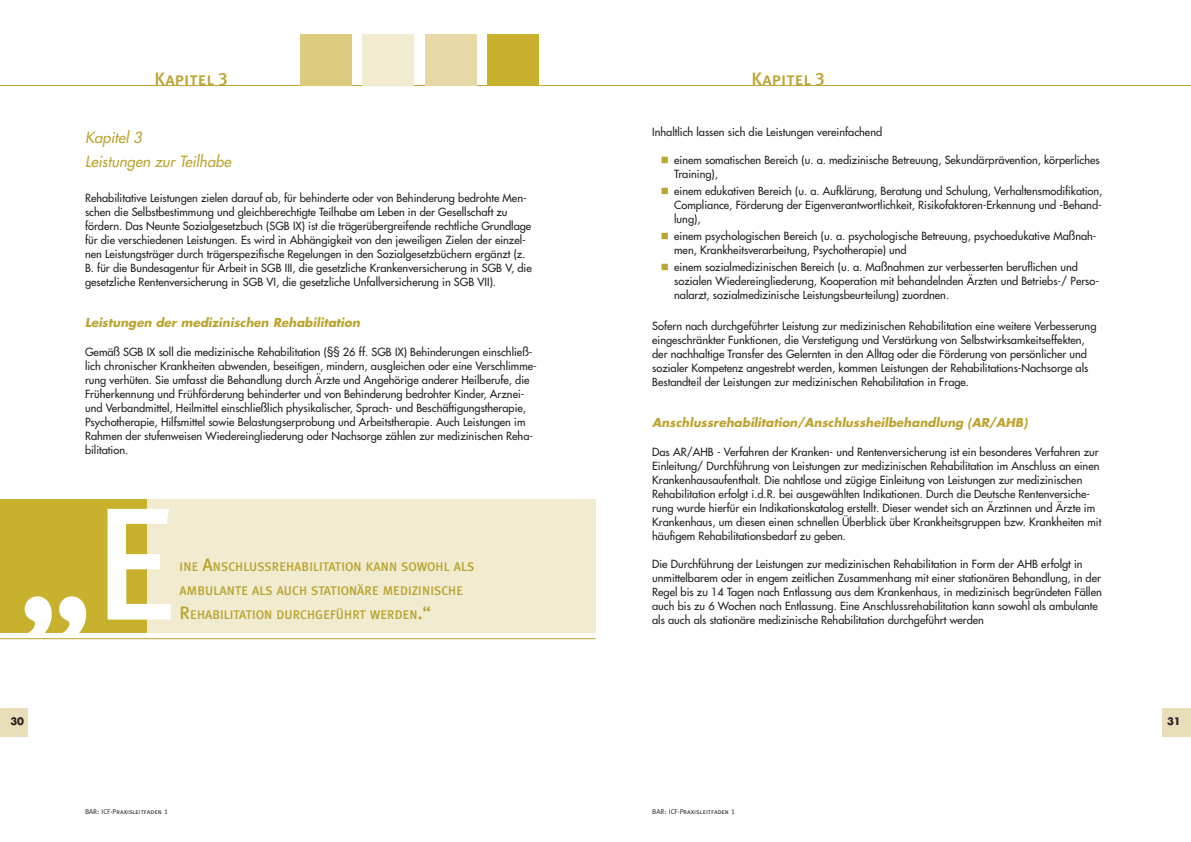
<style>
.page{position:relative;width:1191px;height:842px;background:#fff}
.page>*{position:absolute;margin:0;border:0;box-sizing:border-box;transform-origin:0 0}
.t1{font:500 160px "Meta Plus";color:#fff}
.t2{font:18px "Meta Plus Medium Caps";color:#bba532}
.t3{font:italic 15px/24px "Futura";color:#bba532}
.t4{font:500 12.6px/24px "Meta Plus";color:#bba532}
.t5{font:italic 700 12px "Futura";color:#bba532}
.t6{font:11px/14px "Futura";color:#231f20}
.t7{font:700 10px "Futura";color:#231f20}
.t8{font:7px "Meta Caps";color:#231f20}
.s1{font-size:18px}
</style>
<div class="page">
<div style="left:1162px;top:709px;width:29px;height:28px;background:#e8deb9"></div>
<div style="left:0;top:709px;width:28px;height:28px;background:#e8deb9"></div>
<hr style="left:0;top:85px;width:1191px;height:1px;background:#bba532">
<div style="left:488px;top:34px;width:51px;height:51px;background:#c7b12d"></div>
<div style="left:425px;top:34px;width:51px;height:51px;background:#e6d9a5"></div>
<div style="left:363px;top:34px;width:51px;height:51px;background:#f1ebd0"></div>
<div style="left:300px;top:34px;width:51px;height:51px;background:#dcca7f"></div>
<div style="left:0;top:500px;width:147px;height:133px;background:#c7b12d"></div>
<div style="left:147px;top:500px;width:448px;height:133px;background:#f1ebd0"></div>
<hr style="left:0;top:638px;width:595px;height:1px;background:#bba532">
<h2 class="t2" style="left:154px;top:68px;width:75px">Kapitel 3</h2>
<h2 class="t2" style="left:751px;top:68px;width:75px">Kapitel 3</h2>
<h3 class="t3" style="left:85px;top:125px;width:147px">Kapitel 3<br>Leistungen zur Teilhabe</h3>
<p class="t6" style="left:85px;top:191px;width:448px">Rehabilitative Leistungen zielen darauf ab, für behinderte oder von Behinderung bedrohte Men&shy;schen die Selbstbestimmung und gleichberechtigte Teilhabe am Leben in der Gesellschaft zu fördern. Das Neunte Sozialgesetzbuch (SGB IX) ist die trägerübergreifende rechtliche Grundlage für die verschiedenen Leistungen. Es wird in Abhängigkeit von den jeweiligen Zielen der einzel&shy;nen Leistungsträger durch trägerspezifische Regelungen in den Sozialgesetzbüchern ergänzt (z.<br>B. für die Bundesagentur für Arbeit in SGB III, die gesetzliche Krankenversicherung in SGB V, die gesetzliche Rentenversicherung in SGB VI, die gesetzliche Unfallversicherung in SGB VII).</p>
<p class="t5" style="left:85px;top:314px;width:276px">Leistungen der medizinischen Rehabilitation</p>
<p class="t6" style="left:85px;top:345px;width:453px">Gemäß SGB IX soll die medizinische Rehabilitation (§§ 26 ff. SGB IX) Behinderungen einschließ&shy;lich chronischer Krankheiten abwenden, beseitigen, mindern, ausgleichen oder eine Verschlimme&shy;rung verhüten. Sie umfasst die Behandlung durch Ärzte und Angehörige anderer Heilberufe, die Früherkennung und Frühförderung behinderter und von Behinderung bedrohter Kinder, Arznei&shy;und Verbandmittel, Heilmittel einschließlich physikalischer, Sprach- und Beschäftigungstherapie, Psychotherapie, Hilfsmittel sowie Belastungserprobung und Arbeitstherapie. Auch Leistungen im Rahmen der stufenweisen Wiedereingliederung oder Nachsorge zählen zur medizinischen Reha&shy;bilitation.</p>
<h1 class="t1" style="left:17px;top:471px;width:141px">„E</h1>
<p class="t4" style="left:180px;top:555px;width:296px">INE <span class="s1">A</span>NSCHLUSSREHABILITATION KANN SOWOHL ALS<br>AMB</p>
<p class="t4" style="left:180px;top:579px;width:285px;text-indent:25px">ULANTE ALS AUCH STATIONÄRE MEDIZINISCHE<br><span class="s1">R</span>EHABILITATION DURCHGEFÜHRT WERDEN<span class="s1">.“</span></p>
<p class="t6" style="left:652px;top:125px;width:231px">Inhaltlich lassen sich die Leistungen vereinfachend</p>
<p class="t6" style="left:674px;top:153px;width:427px">einem somatischen Bereich (u. a. medizinische Betreuung, Sekundärprävention, körperliches<br>Training),</p>
<p class="t6" style="left:674px;top:184px;width:430px;text-align:justify">einem edukativen Bereich (u. a. Aufklärung, Beratung und Schulung, Verhaltensmodifikation, Compliance, Förderung der Eigenverantwortlichkeit, Risikofaktoren-Erkennung und -Behand&shy;lung),</p>
<p class="t6" style="left:674px;top:229px;width:424px">einem psychologischen Bereich (u. a. psychologische Betreuung, psychoedukative Maßnah&shy;men, Krankheitsverarbeitung, Psychotherapie) und</p>
<p class="t6" style="left:674px;top:260px;width:426px">einem sozialmedizinischen Bereich (u. a. Maßnahmen zur verbesserten beruflichen und sozialen Wiedereingliederung, Kooperation mit behandelnden Ärzten und Betriebs-/ Perso&shy;nalarzt, sozialmedizinische Leistungsbeurteilung) zuordnen.</p>
<p class="t6" style="left:652px;top:318px;width:446px">Sofern nach durchgeführter Leistung zur medizinischen Rehabilitation eine weitere Verbesserung eingeschränkter Funktionen, die Verstetigung und Verstärkung von Selbstwirksamkeitseffekten, der nachhaltige Transfer des Gelernten in den Alltag oder die Förderung von persönlicher und sozialer Kompetenz angestrebt werden, kommen Leistungen der Rehabilitations-Nachsorge als Bestandteil der Leistungen zur medizinischen Rehabilitation in Frage.</p>
<p class="t5" style="left:652px;top:414px;width:377px">Anschlussrehabilitation/Anschlussheilbehandlung (AR/AHB)</p>
<p class="t6" style="left:652px;top:444px;width:450px">Das AR/AHB - Verfahren der Kranken- und Rentenversicherung ist ein besonderes Verfahren zur Einleitung/ Durchführung von Leistungen zur medizinischen Rehabilitation im Anschluss an einen Krankenhausaufenthalt. Die nahtlose und zügige Einleitung von Leistungen zur medizinischen Rehabilitation erfolgt i.d.R. bei ausgewählten Indikationen. Durch die Deutsche Rentenversiche&shy;rung wurde hierfür ein Indikationskatalog erstellt. Dieser wendet sich an Ärztinnen und Ärzte im Krankenhaus, um diesen einen schnellen Überblick über Krankheitsgruppen bzw. Krankheiten mit häufigem Rehabilitationsbedarf zu geben.</p>
<p class="t6" style="left:652px;top:556px;width:451px">Die Durchführung der Leistungen zur medizinischen Rehabilitation in Form der AHB erfolgt in unmittelbarem oder in engem zeitlichen Zusammenhang mit einer stationären Behandlung, in der Regel bis zu 14 Tagen nach Entlassung aus dem Krankenhaus, in medizinisch begründeten Fällen auch bis zu 6 Wochen nach Entlassung. Eine Anschlussrehabilitation kann sowohl als ambulante als auch als stationäre medizinische Rehabilitation durchgeführt werden</p>
<p class="t7" style="left:10px;top:714px;width:15px">30</p>
<p class="t7" style="left:1167px;top:714px;width:15px">31</p>
<p class="t8" style="left:85px;top:807px;width:84px">BAR: ICF-Praxisleitfaden 1</p>
<p class="t8" style="left:652px;top:807px;width:84px">BAR: ICF-Praxisleitfaden 1</p>
</div>
